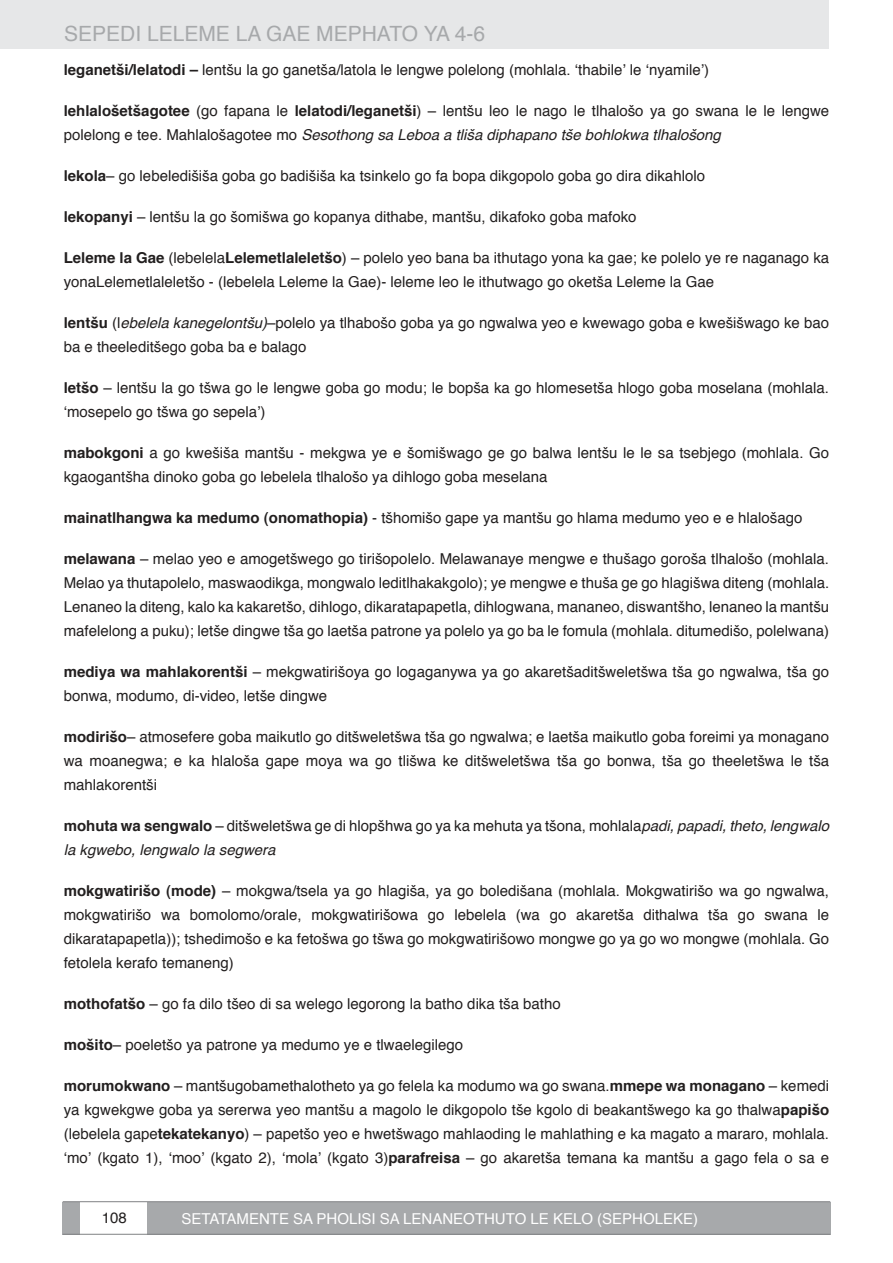
<style>
.page{position:relative;width:893px;height:1263px;background:#fff}
.page>*{position:absolute;margin:0;border:0;box-sizing:border-box;transform-origin:0 0}
.t1{font:21px "Helvetica";color:#a7a9ab}
.t2{font:15px/24px "Helvetica";color:#221f1f}
.t3{font:15px "Helvetica";color:#fff}
.s1{font-weight:700}
.s2{font-style:italic}
</style>
<div class="page">
<div style="left:0;top:0;width:829px;height:49px;background:#e6e7e8"></div>
<div style="left:63px;top:1202px;width:17px;height:32px;background:#a7a9ab"></div>
<div style="left:147px;top:1202px;width:683px;height:32px;background:#a7a9ab"></div>
<hr style="left:63px;top:1234px;width:767px;height:1px;background:#808284">
<hr style="left:63px;top:1201px;width:767px;height:1px;background:#808284">
<h1 class="t1" style="left:64px;top:21px;width:422px">SEPEDI LELEME LA GAE MEPHATO YA 4-6</h1>
<p class="t2" style="left:64px;top:58px;width:647px"><span class="s1">leganetši/lelatodi –</span> lentšu la go ganetša/latola le lengwe polelong (mohlala. ‘thabile’ le ‘nyamile’)</p>
<p class="t2" style="left:64px;top:99px;width:767px"><span class="s1">lehlalošetšagotee</span> (go fapana le <span class="s1">lelatodi/leganetši</span>) – lentšu leo le nago le tlhalošo ya go swana le le lengwe polelong e tee. Mahlalošagotee mo <span class="s2">Sesothong sa Leboa a tliša diphapano tše bohlokwa tlhalošong</span></p>
<p class="t2" style="left:64px;top:164px;width:643px"><span class="s1">lekola</span>– go lebeledišiša goba go badišiša ka tsinkelo go fa bopa dikgopolo goba go dira dikahlolo</p>
<p class="t2" style="left:64px;top:205px;width:574px"><span class="s1">lekopanyi</span> – lentšu la go šomišwa go kopanya dithabe, mantšu, dikafoko goba mafoko</p>
<p class="t2" style="left:64px;top:246px;width:767px"><span class="s1">Leleme la Gae</span> (lebelela<span class="s1">Lelemetlaleletšo</span>) – polelo yeo bana ba ithutago yona ka gae; ke polelo ye re naganago ka yonaLelemetlaleletšo - (lebelela Leleme la Gae)- leleme leo le ithutwago go oketša Leleme la Gae</p>
<p class="t2" style="left:64px;top:311px;width:767px"><span class="s1">lentšu</span> (l<span class="s2">ebelela kanegelontšu)</span>–polelo ya tlhabošo goba ya go ngwalwa yeo e kwewago goba e kwešišwago ke bao ba e theeleditšego goba ba e balago</p>
<p class="t2" style="left:64px;top:376px;width:767px"><span class="s1">letšo</span> – lentšu la go tšwa go le lengwe goba go modu; le bopša ka go hlomesetša hlogo goba moselana (mohlala. ‘mosepelo go tšwa go sepela’)</p>
<p class="t2" style="left:64px;top:441px;width:767px"><span class="s1">mabokgoni</span> a go kwešiša mantšu - mekgwa ye e šomišwago ge go balwa lentšu le le sa tsebjego (mohlala. Go kgaogantšha dinoko goba go lebelela tlhalošo ya dihlogo goba meselana</p>
<p class="t2" style="left:64px;top:506px;width:740px"><span class="s1">mainatlhangwa ka medumo (onomathopia)</span> - tšhomišo gape ya mantšu go hlama medumo yeo e e hlalošago</p>
<p class="t2" style="left:64px;top:547px;width:767px;text-align:justify"><span class="s1">melawana</span> – melao yeo e amogetšwego go tirišopolelo. Melawanaye mengwe e thušago goroša tlhalošo (mohlala.<br>Melao ya thutapolelo, maswaodikga, mongwalo leditlhakakgolo); ye mengwe e thuša ge go hlagišwa diteng (mohlala.<br>Lenaneo la diteng, kalo ka kakaretšo, dihlogo, dikaratapapetla, dihlogwana, mananeo, diswantšho, lenaneo la mantšu mafelelong a puku); letše dingwe tša go laetša patrone ya polelo ya go ba le fomula (mohlala. ditumedišo, polelwana)</p>
<p class="t2" style="left:64px;top:660px;width:767px"><span class="s1">mediya wa mahlakorentši</span> – mekgwatirišoya go logaganywa ya go akaretšaditšweletšwa tša go ngwalwa, tša go bonwa, modumo, di-video, letše dingwe</p>
<p class="t2" style="left:64px;top:725px;width:767px;text-align:justify"><span class="s1">modirišo</span>– atmosefere goba maikutlo go ditšweletšwa tša go ngwalwa; e laetša maikutlo goba foreimi ya monagano wa moanegwa; e ka hlaloša gape moya wa go tlišwa ke ditšweletšwa tša go bonwa, tša go theeletšwa le tša mahlakorentši</p>
<p class="t2" style="left:64px;top:814px;width:767px"><span class="s1">mohuta wa sengwalo</span> – ditšweletšwa ge di hlopšhwa go ya ka mehuta ya tšona, mohlala<span class="s2">padi, papadi, theto, lengwalo la kgwebo, lengwalo la segwera</span></p>
<p class="t2" style="left:64px;top:879px;width:767px;text-align:justify"><span class="s1">mokgwatirišo (mode)</span> – mokgwa/tsela ya go hlagiša, ya go boledišana (mohlala. Mokgwatirišo wa go ngwalwa, mokgwatirišo wa bomolomo/orale, mokgwatirišowa go lebelela (wa go akaretša dithalwa tša go swana le dikaratapapetla)); tshedimošo e ka fetošwa go tšwa go mokgwatirišowo mongwe go ya go wo mongwe (mohlala. Go fetolela kerafo temaneng)</p>
<p class="t2" style="left:64px;top:992px;width:498px"><span class="s1">mothofatšo</span> – go fa dilo tšeo di sa welego legorong la batho dika tša batho</p>
<p class="t2" style="left:64px;top:1033px;width:401px"><span class="s1">mošito</span>– poeletšo ya patrone ya medumo ye e tlwaelegilego</p>
<p class="t2" style="left:64px;top:1074px;width:767px;text-align:justify"><span class="s1">morumokwano</span> – mantšugobamethalotheto ya go felela ka modumo wa go swana.<span class="s1">mmepe wa monagano</span> – kemedi ya kgwekgwe goba ya sererwa yeo mantšu a magolo le dikgopolo tše kgolo di beakantšwego ka go thalwa<span class="s1">papišo </span>(lebelela gape<span class="s1">tekatekanyo</span>) – papetšo yeo e hwetšwago mahlaoding le mahlathing e ka magato a mararo, mohlala. ‘mo’ (kgato 1), ‘moo’ (kgato 2), ‘mola’ (kgato 3)<span class="s1">parafreisa</span> – go akaretša temana ka mantšu a gago fela o sa e</p>
<p class="t2" style="left:102px;top:1206px;width:27px">108</p>
<p class="t3" style="left:182px;top:1213px;width:518px">SETATAMENTE SA PHOLISI SA LENANEOTHUTO LE KELO (SEPHOLEKE)</p>
</div>
